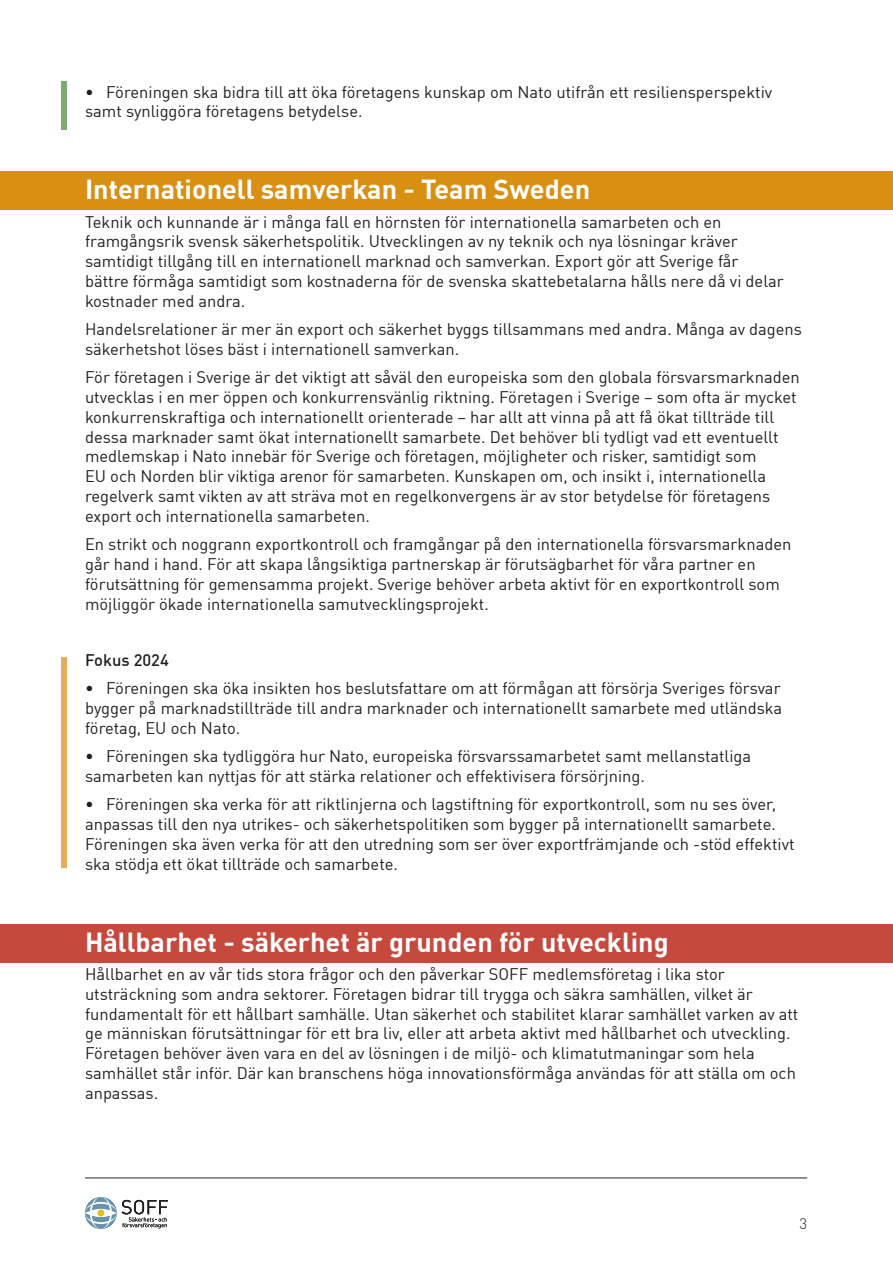
<style>
.page{position:relative;width:893px;height:1263px;background:#fff}
.page>*{position:absolute;margin:0;border:0;box-sizing:border-box;transform-origin:0 0}
.t1{font:700 27px "DIN Offc";color:#fff}
.t2{font:16.5px/19.8px "DIN Offc";color:#231f20}
.t3{font:500 16.5px "DIN Offc";color:#231f20}
.t4{font:300 15px "DIN Offc";color:#231f20}
</style>
<div class="page">
<hr style="left:85px;top:1178px;width:722px;height:1px;background:#231f20">
<svg style="left:85px;top:1197px;width:83px;height:32px"></svg>
<div style="left:0;top:924px;width:893px;height:39px;background:#c6493e"></div>
<div style="left:0;top:171px;width:893px;height:38px;background:#d89013"></div>
<div style="left:61px;top:81px;width:6px;height:49px;background:#7fa972"></div>
<div style="left:61px;top:657px;width:6px;height:210px;background:#e4ad5a"></div>
<p class="t2" style="left:85px;top:81px;width:689px">• Föreningen ska bidra till att öka företagens kunskap om Nato utifrån ett resiliensperspektiv samt synliggöra företagens betydelse.</p>
<p class="t1" style="left:85px;top:172px;width:507px">Internationell samverkan - Team Sweden</p>
<p class="t2" style="left:85px;top:211px;width:700px">Teknik och kunnande är i många fall en hörnsten för internationella samarbeten och en framgångsrik svensk säkerhetspolitik. Utvecklingen av ny teknik och nya lösningar kräver samtidigt tillgång till en internationell marknad och samverkan. Export gör att Sverige får bättre förmåga samtidigt som kostnaderna för de svenska skattebetalarna hålls nere då vi delar kostnader med andra.</p>
<p class="t2" style="left:85px;top:319px;width:718px">Handelsrelationer är mer än export och säkerhet byggs tillsammans med andra. Många av dagens säkerhetshot löses bäst i internationell samverkan.</p>
<p class="t2" style="left:85px;top:367px;width:716px">För företagen i Sverige är det viktigt att såväl den europeiska som den globala försvarsmarknaden utvecklas i en mer öppen och konkurrensvänlig riktning. Företagen i Sverige – som ofta är mycket konkurrenskraftiga och internationellt orienterade – har allt att vinna på att få ökat tillträde till dessa marknader samt ökat internationellt samarbete. Det behöver bli tydligt vad ett eventuellt medlemskap i Nato innebär för Sverige och företagen, möjligheter och risker, samtidigt som<br>EU och Norden blir viktiga arenor för samarbeten. Kunskapen om, och insikt i, internationella regelverk samt vikten av att sträva mot en regelkonvergens är av stor betydelse för företagens export och internationella samarbeten.</p>
<p class="t2" style="left:85px;top:534px;width:708px">En strikt och noggrann exportkontroll och framgångar på den internationella försvarsmarknaden går hand i hand. För att skapa långsiktiga partnerskap är förutsägbarhet för våra partner en förutsättning för gemensamma projekt. Sverige behöver arbeta aktivt för en exportkontroll som möjliggör ökade internationella samutvecklingsprojekt.</p>
<p class="t3" style="left:85px;top:650px;width:85px">Fokus 2024</p>
<p class="t2" style="left:85px;top:678px;width:699px;text-align:justify">• Föreningen ska öka insikten hos beslutsfattare om att förmågan att försörja Sveriges försvar bygger på marknadstillträde till andra marknader och internationellt samarbete med utländska företag, EU och Nato.</p>
<p class="t2" style="left:85px;top:746px;width:668px">• Föreningen ska tydliggöra hur Nato, europeiska försvarssamarbetet samt mellanstatliga samarbeten kan nyttjas för att stärka relationer och effektivisera försörjning.</p>
<p class="t2" style="left:85px;top:794px;width:711px">• Föreningen ska verka för att riktlinjerna och lagstiftning för exportkontroll, som nu ses över, anpassas till den nya utrikes- och säkerhetspolitiken som bygger på internationellt samarbete.<br>Föreningen ska även verka för att den utredning som ser över exportfrämjande och -stöd effektivt ska stödja ett ökat tillträde och samarbete.</p>
<p class="t1" style="left:85px;top:924px;width:585px">Hållbarhet - säkerhet är grunden för utveckling</p>
<p class="t2" style="left:85px;top:964px;width:715px">Hållbarhet en av vår tids stora frågor och den påverkar SOFF medlemsföretag i lika stor utsträckning som andra sektorer. Företagen bidrar till trygga och säkra samhällen, vilket är fundamentalt för ett hållbart samhälle. Utan säkerhet och stabilitet klarar samhället varken av att ge människan förutsättningar för ett bra liv, eller att arbeta aktivt med hållbarhet och utveckling.<br>Företagen behöver även vara en del av lösningen i de miljö- och klimatutmaningar som hela samhället står inför. Där kan branschens höga innovationsförmåga användas för att ställa om och anpassas.</p>
<p class="t4" style="left:799px;top:1214px;width:9px">3</p>
</div>
